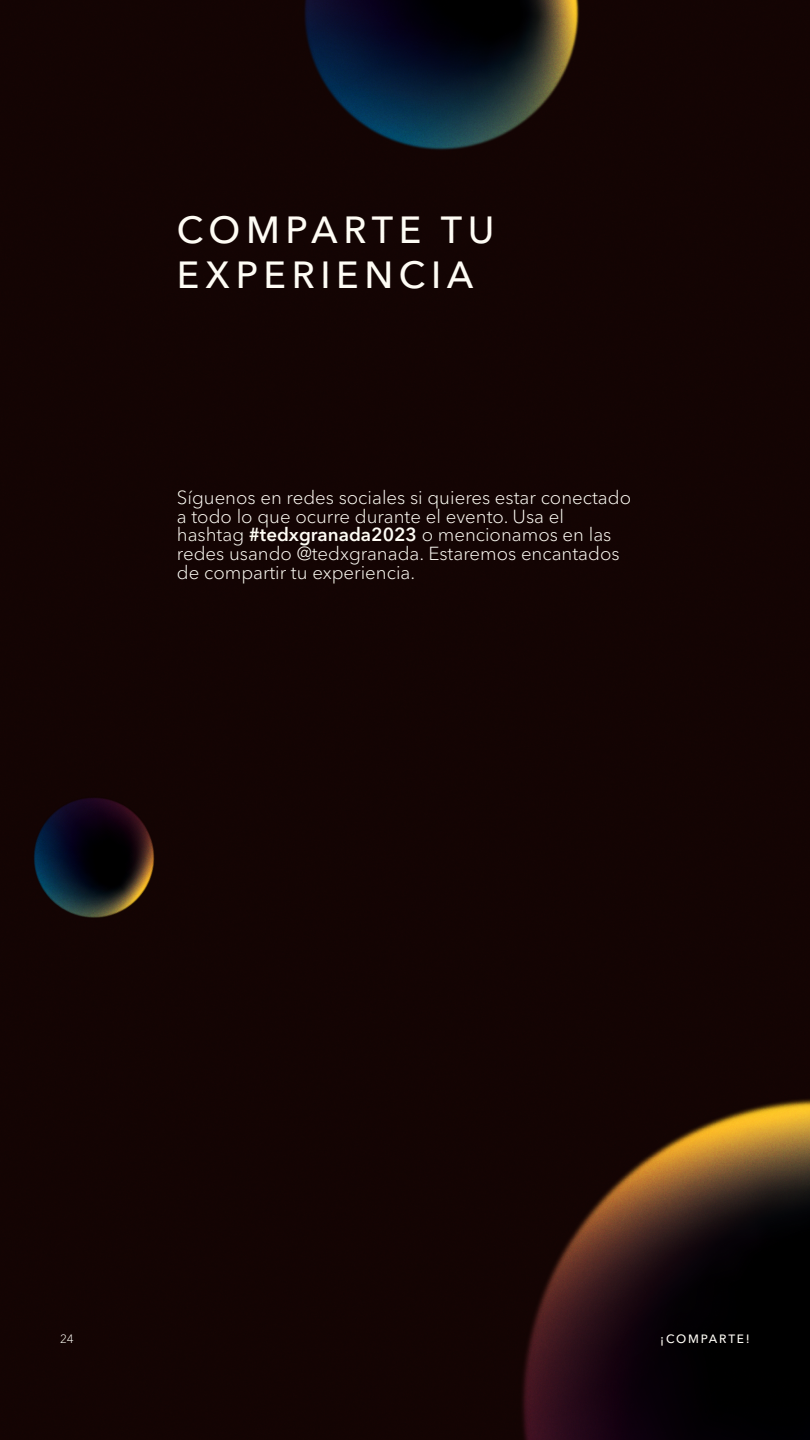
<style>
.page{position:relative;width:810px;height:1440px;background:#fff}
.page>*{position:absolute;margin:0;border:0;box-sizing:border-box;transform-origin:0 0}
.t1{font:500 37.5px/45px "Avenir Next Cyr";letter-spacing:.15em;color:#fefcf5}
.t2{font:300 18.75px/18.8px "Avenir Next Cyr";color:#fefcf5}
.t3{font:500 12px "Avenir Next Cyr";letter-spacing:.15em;color:#fefcf5}
.t4{font:300 12px "Avenir Next Cyr";color:#fefcf5}
.s1{font-weight:600}
</style>
<div class="page">
<img style="left:0;top:0;width:810px;height:1440px">
<h1 class="t1" style="left:177px;top:208px;width:319px">COMPARTE TU<br>EXPERIENCIA</h1>
<p class="t2" style="left:177px;top:488px;width:456px">Síguenos en redes sociales si quieres estar conectado a todo lo que ocurre durante el evento. Usa el hashtag <span class="s1">#tedxgranada2023</span> o mencionamos en las redes usando @tedxgranada. Estaremos encantados de compartir tu experiencia.</p>
<p class="t4" style="left:60px;top:1331px;width:15px">24</p>
<p class="t3" style="left:660px;top:1331px;width:91px">¡COMPARTE!</p>
</div>
